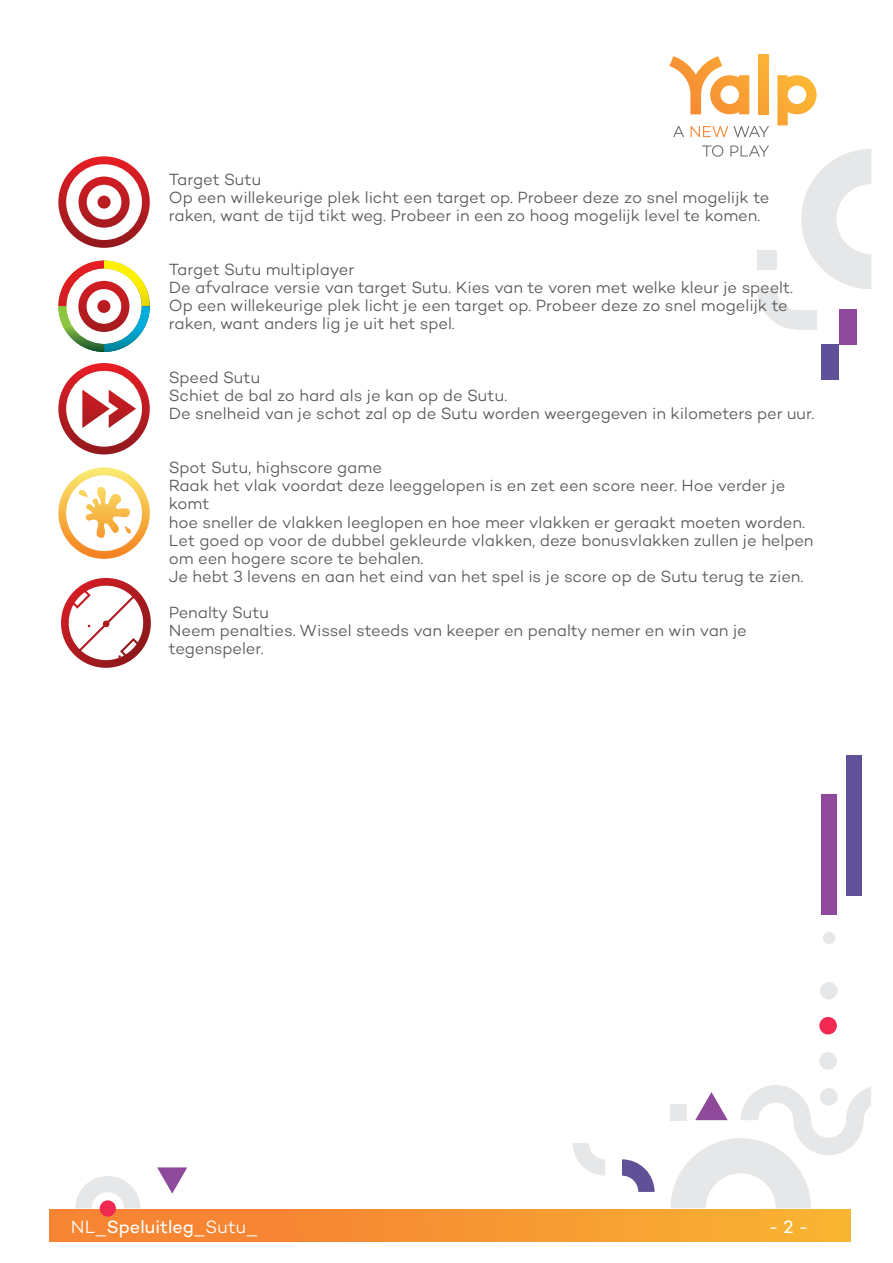
<style>
.page{position:relative;width:893px;height:1263px;background:#fff}
.page>*{position:absolute;margin:0;border:0;box-sizing:border-box;transform-origin:0 0}
.t1{font:18px "Campton";color:#fff}
.t2{font:300 18px "Campton";color:#fff}
.t3{font:300 16.5px/18px "Campton";letter-spacing:-.005em;color:#58595b}
.s1{font-weight:300}
.s2{font-weight:400}
</style>
<div class="page">
<div style="left:50px;top:1210px;width:800px;height:32px;background:linear-gradient(to right,#f57c33,#f8b132)"></div>
<div style="left:758px;top:54px;width:11px;height:60px;background:#fbaa34"></div>
<svg style="left:777px;top:75px;width:39px;height:50px"></svg>
<svg style="left:669px;top:56px;width:80px;height:58px"></svg>
<svg style="left:673px;top:126px;width:11px;height:11px"></svg>
<svg style="left:691px;top:126px;width:78px;height:11px"></svg>
<svg style="left:702px;top:145px;width:21px;height:12px"></svg>
<div style="left:821px;top:794px;width:15px;height:121px;background:#8f499c"></div>
<div style="left:846px;top:756px;width:15px;height:140px;background:#605199"></div>
<div style="left:819px;top:1052px;width:18px;height:18px;background:#e6e7e8;border-radius:50%"></div>
<div style="left:819px;top:1017px;width:18px;height:17px;background:#f12851;border-radius:50%"></div>
<div style="left:820px;top:982px;width:17px;height:17px;background:#e6e7e8;border-radius:50%"></div>
<div style="left:823px;top:932px;width:12px;height:12px;background:#e6e7e8;border-radius:50%"></div>
<svg style="left:622px;top:1159px;width:33px;height:33px"></svg>
<svg style="left:573px;top:1143px;width:32px;height:32px"></svg>
<svg style="left:671px;top:1085px;width:200px;height:123px"></svg>
<svg style="left:157px;top:1167px;width:30px;height:26px"></svg>
<div style="left:100px;top:1200px;width:16px;height:16px;background:#f12851;border-radius:50%"></div>
<svg style="left:75px;top:1176px;width:65px;height:32px"></svg>
<div style="left:821px;top:345px;width:18px;height:35px;background:#5f5098"></div>
<div style="left:839px;top:310px;width:17px;height:35px;background:#8f499c"></div>
<div style="left:796px;top:310px;width:20px;height:20px;background:#e6e7e8"></div>
<svg style="left:730px;top:145px;width:141px;height:184px"></svg>
<svg style="left:58px;top:156px;width:92px;height:92px"></svg>
<svg style="left:58px;top:363px;width:92px;height:91px"></svg>
<svg style="left:58px;top:261px;width:92px;height:91px"></svg>
<svg style="left:58px;top:467px;width:92px;height:92px"></svg>
<svg style="left:61px;top:578px;width:90px;height:90px"></svg>
<p class="t3" style="left:169px;top:171px;width:602px">Target Sutu<br>Op een willekeurige plek licht een target op. Probeer deze zo snel mogelijk te raken, want de tijd tikt weg. Probeer in een zo hoog mogelijk level te komen.</p>
<p class="t3" style="left:169px;top:261px;width:626px">Target Sutu multiplayer<br>De afvalrace versie van target Sutu. Kies van te voren met welke kleur je speelt.<br>Op een willekeurige plek licht je een target op. Probeer deze zo snel mogelijk te raken, want anders lig je uit het spel.</p>
<p class="t3" style="left:169px;top:369px;width:647px">Speed Sutu<br>Schiet de bal zo hard als je kan op de Sutu.<br>De snelheid van je schot zal op de Sutu worden weergegeven in kilometers per uur.</p>
<p class="t3" style="left:169px;top:459px;width:646px">Spot Sutu, highscore game<br>Raak het vlak voordat deze leeggelopen is en zet een score neer. Hoe verder je komt<br>hoe sneller de vlakken leeglopen en hoe meer vlakken er geraakt moeten worden.<br>Let goed op voor de dubbel gekleurde vlakken, deze bonusvlakken zullen je helpen om een hogere score te behalen.<br>Je hebt 3 levens en aan het eind van het spel is je score op de Sutu terug te zien.</p>
<p class="t3" style="left:169px;top:603px;width:579px">Penalty Sutu<br>Neem penalties. Wissel steeds van keeper en penalty nemer en win van je tegenspeler.</p>
<p class="t1" style="left:71px;top:1216px;width:189px"><span class="s1">NL_</span>Speluitleg<span class="s1">_Sutu_</span></p>
<p class="t2" style="left:769px;top:1216px;width:42px">- <span class="s2">2</span> -</p>
</div>
